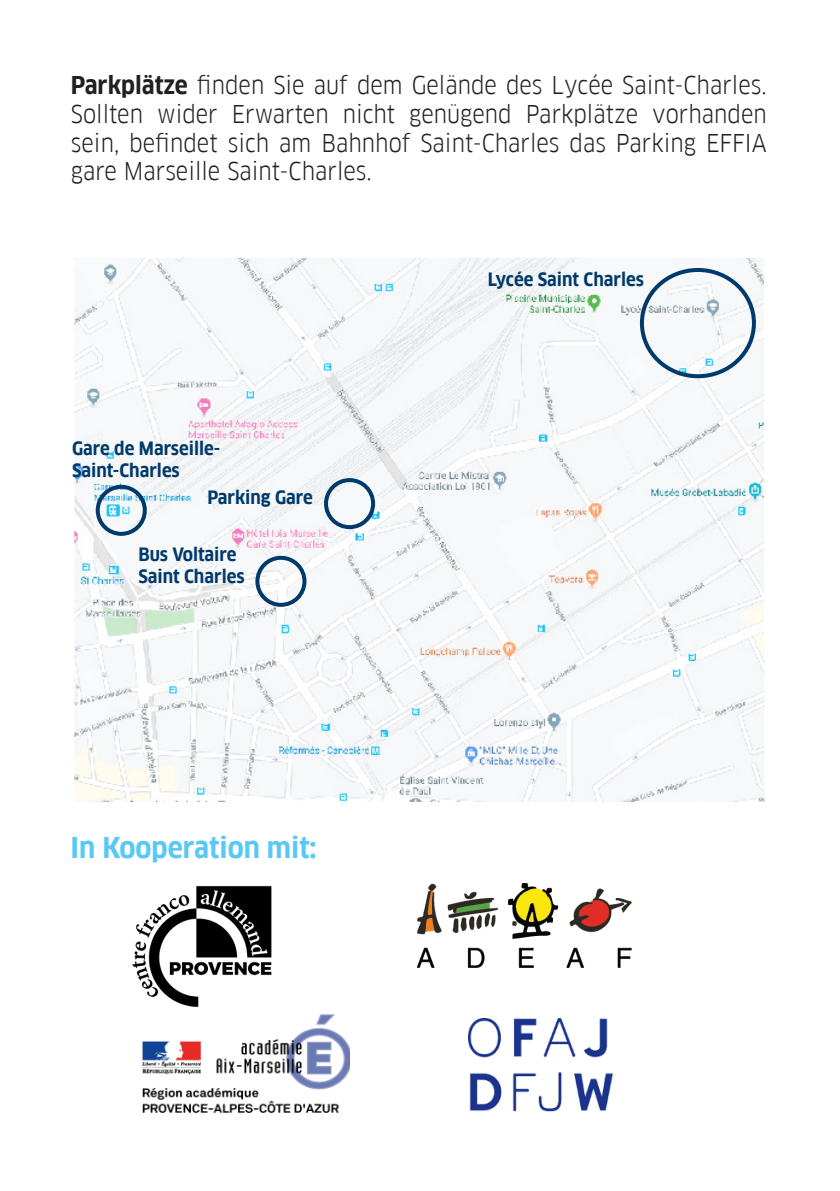
<style>
.page{position:relative;width:840px;height:1191px;background:#fff}
.page>*{position:absolute;margin:0;border:0;box-sizing:border-box;transform-origin:0 0}
.t1{font:700 28px "Goethe FF Clan";color:#5ac8f5}
.t2{font:24px/28.8px "Goethe FF Clan";color:#231f20;text-align:justify}
.t3{font:700 18px/21.6px "Goethe FF Clan";color:#003a6b}
.s1{font-weight:700}
</style>
<div class="page">
<img style="left:74px;top:258px;width:690px;height:544px">
<div style="left:639px;top:268px;width:116px;height:110px;border:4px solid #003a6b;border-radius:50%"></div>
<div style="left:255px;top:556px;width:51px;height:51px;border:4px solid #003a6b;border-radius:50%"></div>
<div style="left:324px;top:478px;width:51px;height:51px;border:4px solid #003a6b;border-radius:50%"></div>
<img style="left:132px;top:885px;width:140px;height:123px">
<img style="left:468px;top:1018px;width:144px;height:94px">
<img style="left:141px;top:1014px;width:208px;height:99px">
<img style="left:417px;top:883px;width:215px;height:85px">
<div style="left:96px;top:485px;width:51px;height:51px;border:4px solid #003a6b;border-radius:50%"></div>
<p class="t2" style="left:71px;top:71px;width:697px"><span class="s1">Parkplätze</span> finden Sie auf dem Gelände des Lycée Saint-Charles.<br>Sollten wider Erwarten nicht genügend Parkplätze vorhanden sein, befindet sich am Bahnhof Saint-Charles das Parking EFFIA gare Marseille Saint-Charles.</p>
<p class="t3" style="left:72px;top:438px;width:150px">Gare de Marseille-<br>Saint-Charles</p>
<p class="t3" style="left:207px;top:486px;width:107px">Parking Gare</p>
<p class="t3" style="left:138px;top:544px;width:100px">Bus Voltaire</p>
<p class="t3" style="left:138px;top:566px;width:107px">Saint Charles</p>
<p class="t1" style="left:71px;top:831px;width:247px">In Kooperation mit:</p>
<p class="t3" style="left:487px;top:269px;width:158px">Lycée Saint Charles</p>
</div>
